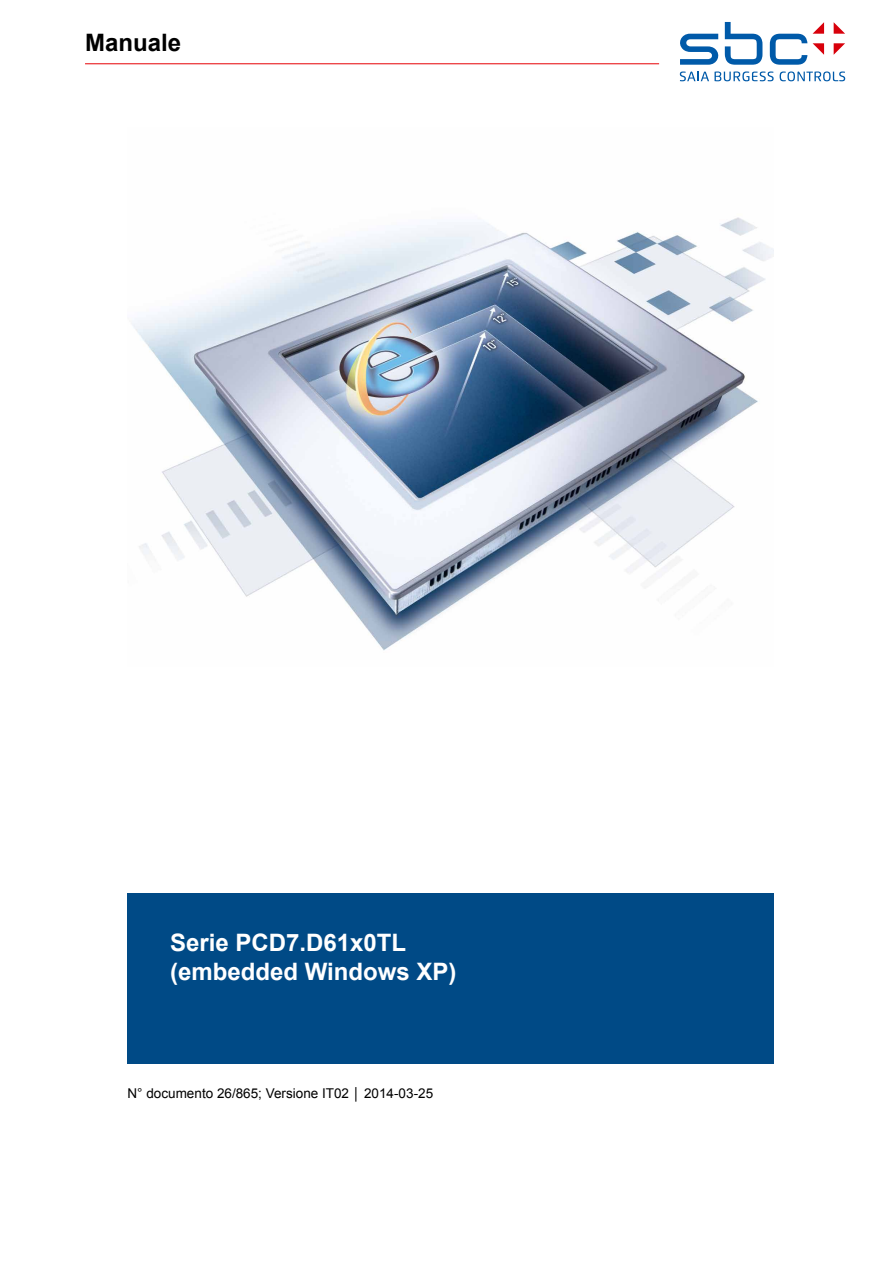
<style>
.page{position:relative;width:893px;height:1263px;background:#fff}
.page>*{position:absolute;margin:0;border:0;box-sizing:border-box;transform-origin:0 0}
.t1{font:700 24px/28.8px "Arial";color:#fff}
.t2{font:700 24px "Arial";color:#000}
.t3{font:13.5px "Arial";color:#000}
.s1{font-size:12px}
</style>
<div class="page">
<div style="left:128px;top:893px;width:646px;height:170px;background:#004a86"></div>
<svg style="left:680px;top:22px;width:127px;height:43px"></svg>
<svg style="left:813px;top:22px;width:32px;height:33px"></svg>
<svg style="left:680px;top:71px;width:94px;height:10px"></svg>
<svg style="left:780px;top:71px;width:65px;height:10px"></svg>
<hr style="left:85px;top:64px;width:574px;height:1px;background:#e60005">
<img style="left:132px;top:217px;width:642px;height:434px">
<h1 class="t2" style="left:85px;top:27px;width:98px">Manuale</h1>
<h1 class="t1" style="left:170px;top:929px;width:288px">Serie PCD7.D61x0TL (embedded Windows XP)</h1>
<p class="t3" style="left:128px;top:1085px;width:307px">N° documento 26/865; Versione IT02 <span class="s1">│</span> 2014-03-25</p>
</div>
